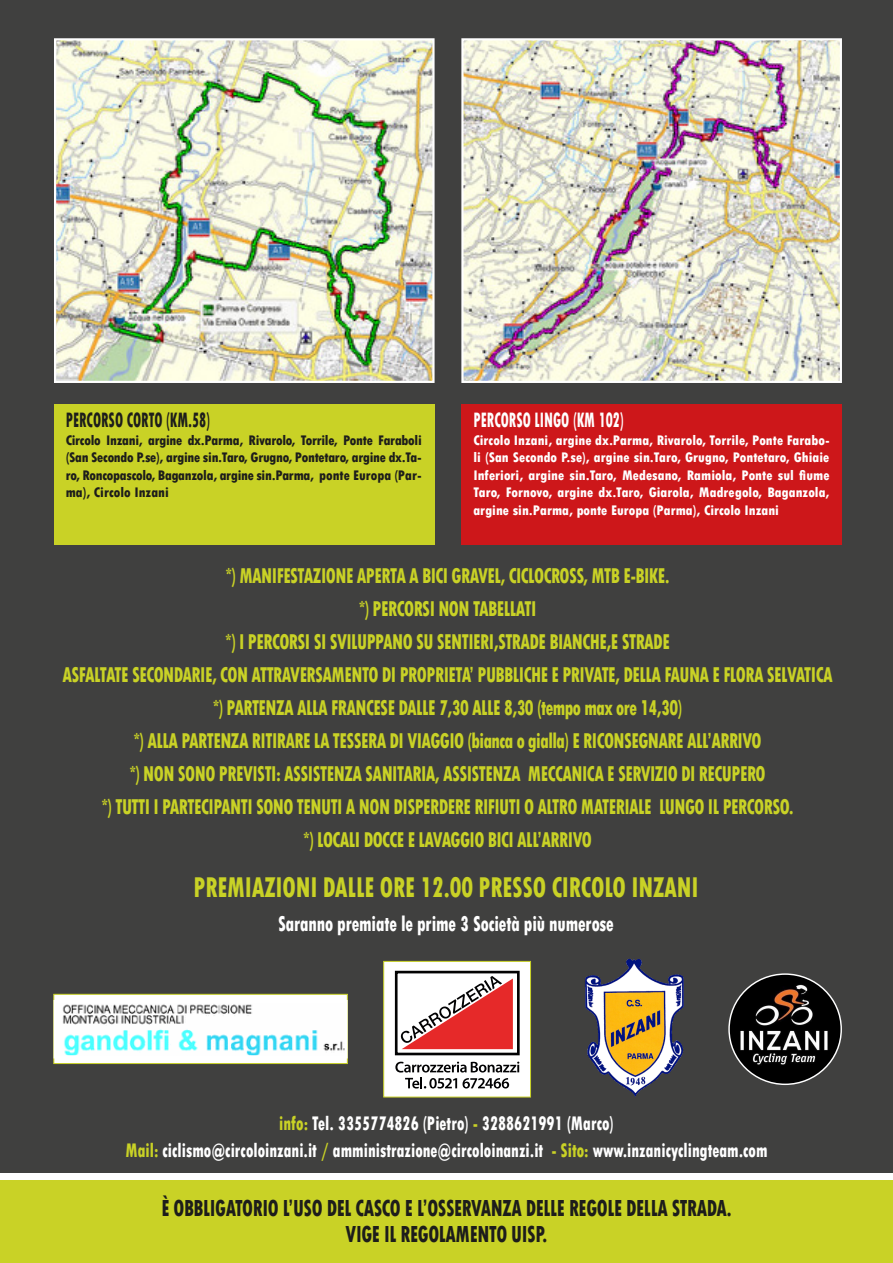
<style>
.page{position:relative;width:893px;height:1263px;background:#fff}
.page>*{position:absolute;margin:0;border:0;box-sizing:border-box;transform-origin:0 0}
.t1{font:800 condensed 30px "Tw Cen";letter-spacing:-.01em;color:#c9d226;scale:.8 1}
.t2{font:800 condensed 24.3px "Tw Cen";letter-spacing:-.02em;color:#1d1d1b;scale:.8 1}
.t3{font:800 condensed 22.5px "Tw Cen";letter-spacing:-.03em;color:#c9d226;scale:.8 1}
.t4{font:800 condensed 22.5px "Tw Cen";letter-spacing:-.01em;color:#fff;scale:.8 1}
.t5{font:800 condensed 21.9px "Tw Cen";color:#1d1d1b;scale:.67 1}
.t6{font:800 condensed 21.9px "Tw Cen";color:#fff;scale:.67 1}
.t7{font:800 condensed 20.7px "Tw Cen";color:#fff;scale:.8 1}
.t8{font:800 condensed 14.55px/17.5px "Tw Cen";color:#fff;text-align:justify}
.t9{font:800 condensed 14.55px/17.5px "Tw Cen";color:#1d1d1b;text-align:justify}
.s1{color:#c9d226}
</style>
<div class="page">
<div style="left:0;top:1180px;width:893px;height:83px;background:#c9d226"></div>
<div style="left:0;top:0;width:893px;height:1172px;background:#40403f"></div>
<img style="left:57px;top:41px;width:375px;height:339px">
<div style="left:54px;top:38px;width:381px;height:345px;border:2px solid #fff"></div>
<div style="left:54px;top:404px;width:381px;height:140px;background:#c9d226"></div>
<img style="left:464px;top:41px;width:375px;height:339px">
<div style="left:461px;top:38px;width:381px;height:345px;border:2px solid #fff"></div>
<div style="left:461px;top:404px;width:381px;height:140px;background:#cd171a"></div>
<img style="left:585px;top:959px;width:99px;height:138px">
<img style="left:730px;top:974px;width:111px;height:110px">
<div style="left:383px;top:961px;width:148px;height:136px;background:#fff;border:1px solid #c9d226"></div>
<div style="left:54px;top:994px;width:294px;height:70px;background:#fff;border:1px solid #c9d226"></div>
<svg style="left:394px;top:970px;width:126px;height:119px"></svg>
<svg style="left:395px;top:1061px;width:124px;height:27px"></svg>
<div style="left:395px;top:971px;width:125px;height:84px;border:3px solid #020203"></div>
<svg style="left:401px;top:976px;width:112px;height:73px"></svg>
<img style="left:62px;top:1004px;width:282px;height:50px">
<p class="t5" style="left:66px;top:407px;width:217px">PERCORSO CORTO (KM.58)</p>
<p class="t9" style="left:66px;top:431px;width:358px">Circolo Inzani, argine dx.Parma, Rivarolo, Torrile, Ponte Faraboli (San Secondo P.se), argine sin.Taro, Grugno, Pontetaro, argine dx.Ta&shy;ro, Roncopascolo, Baganzola, argine sin.Parma, ponte Europa (Par&shy;ma), Circolo Inzani</p>
<p class="t6" style="left:473px;top:407px;width:226px">PERCORSO LINGO (KM 102)</p>
<p class="t8" style="left:473px;top:431px;width:358px">Circolo Inzani, argine dx.Parma, Rivarolo, Torrile, Ponte Farabo&shy;li (San Secondo P.se), argine sin.Taro, Grugno, Pontetaro, Ghiaie Inferiori, argine sin.Taro, Medesano, Ramiola, Ponte sul fiume Taro, Fornovo, argine dx.Taro, Giarola, Madregolo, Baganzola, argine sin.Parma, ponte Europa (Parma), Circolo Inzani</p>
<p class="t3" style="left:226px;top:563px;width:556px">*) MANIFESTAZIONE APERTA A BICI GRAVEL, CICLOCROSS, MTB E-BIKE.</p>
<p class="t3" style="left:359px;top:596px;width:224px">*) PERCORSI NON TABELLATI</p>
<p class="t3" style="left:225px;top:629px;width:557px">*) I PERCORSI SI SVILUPPANO SU SENTIERI,STRADE BIANCHE,E STRADE</p>
<p class="t3" style="left:63px;top:662px;width:964px">ASFALTATE SECONDARIE, CON ATTRAVERSAMENTO DI PROPRIETA’ PUBBLICHE E PRIVATE, DELLA FAUNA E FLORA SELVATICA</p>
<p class="t3" style="left:213px;top:695px;width:588px">*) PARTENZA ALLA FRANCESE DALLE 7,30 ALLE 8,30 (tempo max ore 14,30)</p>
<p class="t3" style="left:134px;top:728px;width:787px">*) ALLA PARTENZA RITIRARE LA TESSERA DI VIAGGIO (bianca o gialla) E RICONSEGNARE ALL’ARRIVO</p>
<p class="t3" style="left:129px;top:761px;width:797px">*) NON SONO PREVISTI: ASSISTENZA SANITARIA, ASSISTENZA MECCANICA E SERVIZIO DI RECUPERO</p>
<p class="t3" style="left:102px;top:794px;width:866px">*) TUTTI I PARTECIPANTI SONO TENUTI A NON DISPERDERE RIFIUTI O ALTRO MATERIALE LUNGO IL PERCORSO.</p>
<p class="t3" style="left:303px;top:827px;width:362px">*) LOCALI DOCCE E LAVAGGIO BICI ALL’ARRIVO</p>
<p class="t1" style="left:194px;top:869px;width:633px">PREMIAZIONI DALLE ORE 12.00 PRESSO CIRCOLO INZANI</p>
<p class="t4" style="left:278px;top:911px;width:421px">Saranno premiate le prime 3 Società più numerose</p>
<p class="t7" style="left:279px;top:1111px;width:419px"><span class="s1">info:</span> Tel. 3355774826 (Pietro) <span class="s1">-</span> 3288621991 (Marco)</p>
<p class="t7" style="left:125px;top:1138px;width:804px"><span class="s1">Mail:</span> ciclismo@circoloinzani.it <span class="s1">/</span> amministrazione@circoloinanzi.it <span class="s1">- Sito:</span> www.inzanicyclingteam.com</p>
<p class="t2" style="left:161px;top:1193px;width:714px">È OBBLIGATORIO L’USO DEL CASCO E L’OSSERVANZA DELLE REGOLE DELLA STRADA.</p>
<p class="t2" style="left:346px;top:1220px;width:254px">VIGE IL REGOLAMENTO UISP.</p>
</div>
